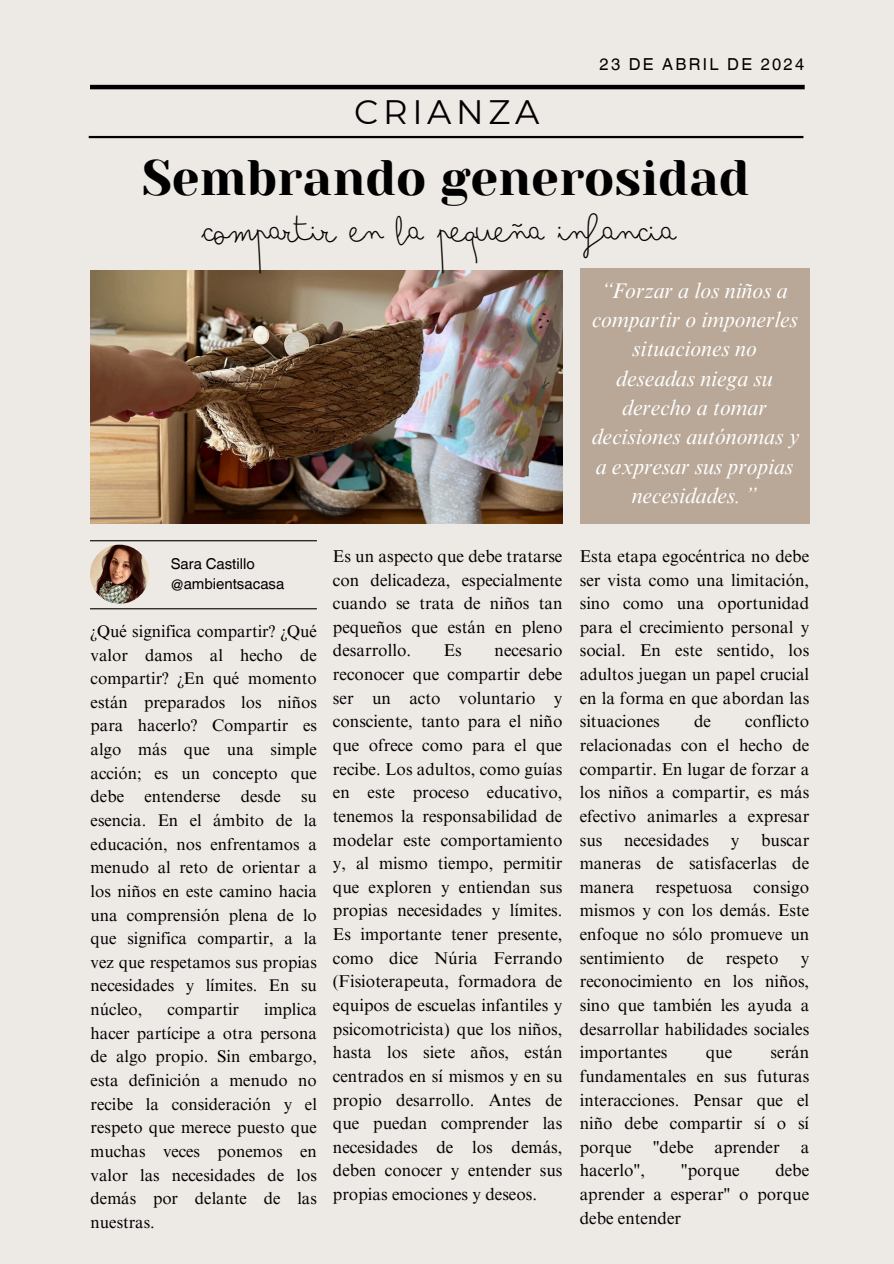
<style>
.page{position:relative;width:894px;height:1264px;background:#fff}
.page>*{position:absolute;margin:0;border:0;box-sizing:border-box;transform-origin:0 0}
.t1{font:49.65px "Yeseva One";color:#000001}
.t2{font:36px "Bimbo Finetip";color:#000}
.t3{font:33.9px "Montserrat";letter-spacing:.14em;color:#000001}
.t4{font:italic 21.6px/29.4px "Times NRMT Pro";color:#fff;text-align:center}
.t5{font:17.1px/23.7px "Times NRMT Pro";color:#000001;text-align:justify}
.t6{font:16.8px/23.7px "Times NRMT Pro";color:#000001;text-align:justify}
.t7{font:16.5px "Helvetica World";letter-spacing:.14em;color:#000001}
.t8{font:15px/20.2px "Helvetica World";color:#000001}
</style>
<div class="page">
<div style="left:0;top:0;width:893px;height:1263px;background:#ede9e4"></div>
<hr style="left:90px;top:85px;width:714px;height:4px;background:#000">
<hr style="left:89px;top:136px;width:714px;height:2px;background:#000">
<hr style="left:90px;top:540px;width:227px;height:1px;background:#000">
<hr style="left:90px;top:608px;width:227px;height:1px;background:#000">
<img style="left:90px;top:544px;width:59px;height:60px;border-radius:50%">
<div style="left:579px;top:268px;width:230px;height:255px;background:#b9a897"></div>
<img style="left:90px;top:270px;width:472px;height:253px">
<h1 class="t3" style="left:354px;top:91px;width:187px">CRIANZA</h1>
<h2 class="t7" style="left:599px;top:54px;width:206px">23 DE ABRIL DE 2024</h2>
<h3 class="t1" style="left:142px;top:150px;width:609px">Sembrando generosidad</h3>
<h5 class="t2" style="left:202px;top:208px;width:475px">COMPARTIR EN LA PEQUEÑA INFANCIA</h5>
<h2 class="t4" style="left:591px;top:278px;width:209px">“Forzar a los niños a compartir o imponerles situaciones no deseadas niega su derecho a tomar decisiones autónomas y a expresar sus propias necesidades. ”</h2>
<p class="t8" style="left:171px;top:554px;width:115px">Sara Castillo @ambientsacasa</p>
<h5 class="t5" style="left:333px;top:546px;width:231px">Es un aspecto que debe tratarse con delicadeza, especialmente cuando se trata de niños tan pequeños que están en pleno desarrollo.</h5>
<p class="t6" style="left:91px;top:621px;width:228px">¿Qué significa compartir? ¿Qué valor damos al hecho de compartir? ¿En qué momento están preparados los niños para hacerlo? Compartir es algo más que una simple acción; es un concepto que debe entenderse desde su esencia. En el ámbito de la educación, nos enfrentamos a menudo al reto de orientar a los niños en este camino hacia una comprensión plena de lo que significa compartir, a la vez que respetamos sus propias necesidades y límites. En su núcleo,</p>
<h5 class="t5" style="left:333px;top:641px;width:231px;text-indent:162px">necesario reconocer que compartir debe ser un acto voluntario y consciente, tanto para el niño que ofrece como para el que recibe. Los adultos, como guías en este proceso educativo, tenemos la responsabilidad de modelar este comportamiento y, al mismo tiempo, permitir que exploren y entiendan sus propias necesidades y límites.<br>Es importante tener presente, como dice Núria Ferrando (Fisioterapeuta, formadora de equipos de escuelas infantiles y psicomotricista) que los niños, hasta los siete años, están centrados en sí mismos y en su propio desarrollo. Antes de que puedan comprender las necesidades de los demás, deben conocer y entender sus propias emociones y deseos.</h5>
<h5 class="t5" style="left:443px;top:641px;width:20px">Es</h5>
<p class="t6" style="left:91px;top:999px;width:228px;text-indent:173px">implica hacer partícipe a otra persona de algo propio. Sin embargo, esta definición a menudo no recibe la consideración y el respeto que merece puesto que muchas veces ponemos en valor las necesidades de los demás por delante de las nuestras.</p>
<p class="t6" style="left:167px;top:999px;width:73px">compartir</p>
<h5 class="t5" style="left:579px;top:546px;width:231px">Esta etapa egocéntrica no debe ser vista como una limitación, sino como una oportunidad para el crecimiento personal y social. En este sentido, los adultos juegan un papel crucial en la forma en que abordan las situaciones</h5>
<h5 class="t5" style="left:579px;top:711px;width:231px;text-indent:165px">conflicto relacionadas con el hecho de compartir. En lugar de forzar a los niños a compartir, es más efectivo animarles a expresar sus</h5>
<h5 class="t5" style="left:693px;top:711px;width:18px">de</h5>
<h5 class="t5" style="left:624px;top:830px;width:86px">necesidades</h5>
<h5 class="t5" style="left:730px;top:830px;width:10px">y</h5>
<h5 class="t5" style="left:579px;top:830px;width:231px;text-indent:181px">buscar maneras de satisfacerlas de manera respetuosa consigo mismos y con los demás. Este enfoque no sólo promueve un sentimiento</h5>
<h5 class="t5" style="left:686px;top:948px;width:18px">de</h5>
<h5 class="t5" style="left:725px;top:948px;width:54px">respeto</h5>
<h5 class="t5" style="left:579px;top:948px;width:231px;text-indent:221px">y reconocimiento en los niños, sino que también les ayuda a desarrollar habilidades sociales importantes</h5>
<h5 class="t5" style="left:579px;top:1042px;width:231px;text-indent:191px">serán fundamentales en sus futuras interacciones. Pensar que el niño debe compartir sí o sí porque "debe aprender a hacerlo",</h5>
<h5 class="t5" style="left:705px;top:1042px;width:28px">que</h5>
<h5 class="t5" style="left:579px;top:1160px;width:231px;text-indent:195px">debe aprender a esperar" o porque debe entender</h5>
<h5 class="t5" style="left:680px;top:1160px;width:60px">"porque</h5>
</div>
